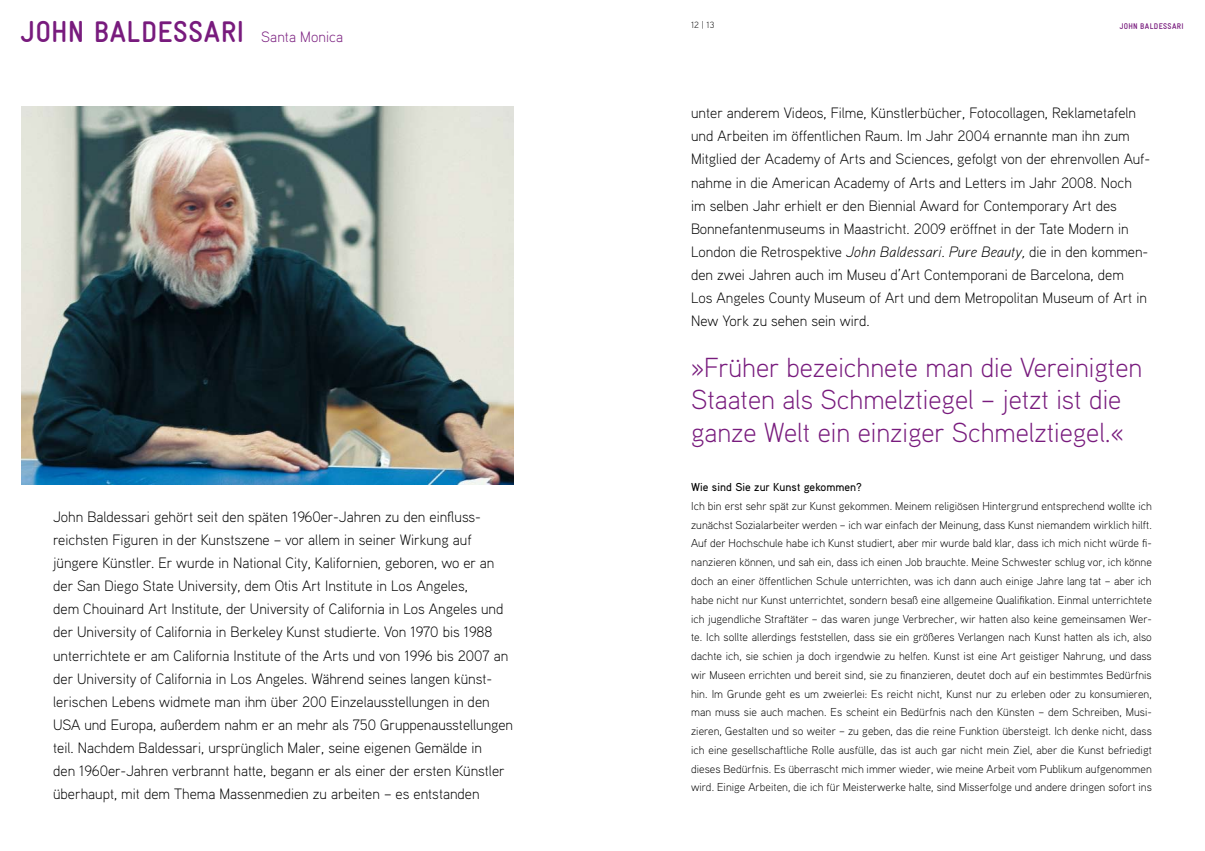
<style>
.page{position:relative;width:1205px;height:851px;background:#fff}
.page>*{position:absolute;margin:0;border:0;box-sizing:border-box;transform-origin:0 0}
.t1{font:700 condensed 30px "Gravur";letter-spacing:.015em;color:#781b7d}
.t2{font:300 27.5px/32.5px "Aaux Pro";color:#781b7d}
.t3{font:300 15px/23.1px "Aaux Pro";color:#000}
.t4{font:300 11.5px/18.8px "Aaux Pro";letter-spacing:.005em;color:#000;text-align:justify}
.t5{font:500 11.5px "Aaux Pro";letter-spacing:.005em;color:#000}
.t6{font:300 9px "Aaux Pro";color:#000}
.t7{font:700 condensed 8.25px "Gravur";letter-spacing:.045em;color:#781b7d}
.s1{font-family:"Aaux Pro";font-weight:300;font-stretch:normal;font-size:15px}
.s2{font-style:italic}
</style>
<div class="page">
<img style="left:21px;top:106px;width:493px;height:379px">
<h1 class="t1" style="left:21px;top:15px;width:323px">JOHN BALDESSARI <span class="s1">Santa Monica</span></h1>
<p class="t3" style="left:53px;top:504px;width:461px">John Baldessari gehört seit den späten 1960er-Jahren zu den einfluss&shy;reichsten Figuren in der Kunstszene – vor allem in seiner Wirkung auf jüngere Künstler. Er wurde in National City, Kalifornien, geboren, wo er an der San Diego State University, dem Otis Art Institute in Los Angeles,<br>dem Chouinard Art Institute, der University of California in Los Angeles und der University of California in Berkeley Kunst studierte. Von 1970 bis 1988 unterrichtete er am California Institute of the Arts und von 1996 bis 2007 an der University of California in Los Angeles. Während seines langen künst&shy;lerischen Lebens widmete man ihm über 200 Einzelausstellungen in den USA und Europa, außerdem nahm er an mehr als 750 Gruppenausstellungen teil. Nachdem Baldessari, ursprünglich Maler, seine eigenen Gemälde in<br>den 1960er-Jahren verbrannt hatte, begann er als einer der ersten Künstler überhaupt, mit dem Thema Massenmedien zu arbeiten – es entstanden</p>
<p class="t6" style="left:691px;top:19px;width:25px">12 | 13</p>
<p class="t7" style="left:1120px;top:21px;width:65px">JOHN BALDESSARI</p>
<p class="t3" style="left:691px;top:101px;width:461px">unter anderem Videos, Filme, Künstlerbücher, Fotocollagen, Reklametafeln und Arbeiten im öffentlichen Raum. Im Jahr 2004 ernannte man ihn zum Mitglied der Academy of Arts and Sciences, gefolgt von der ehrenvollen Auf&shy;nahme in die American Academy of Arts and Letters im Jahr 2008. Noch im selben Jahr erhielt er den Biennial Award for Contemporary Art des Bonnefantenmuseums in Maastricht. 2009 eröffnet in der Tate Modern in London die Retrospektive <span class="s2">John Baldessari. Pure Beauty,</span> die in den kommen&shy;den zwei Jahren auch im Museu d’Art Contemporani de Barcelona, dem<br>Los Angeles County Museum of Art und dem Metropolitan Museum of Art in New York zu sehen sein wird.</p>
<h2 class="t2" style="left:691px;top:350px;width:453px">»Früher bezeichnete man die Vereinigten<br>Staaten als Schmelztiegel – jetzt ist die ganze Welt ein einziger Schmelztiegel.«</h2>
<p class="t5" style="left:691px;top:480px;width:172px">Wie sind Sie zur Kunst gekommen?</p>
<p class="t4" style="left:691px;top:496px;width:462px">Ich bin erst sehr spät zur Kunst gekommen. Meinem religiösen Hintergrund entsprechend wollte ich zunächst Sozialarbeiter werden – ich war einfach der Meinung, dass Kunst niemandem wirklich hilft.<br>Auf der Hochschule habe ich Kunst studiert, aber mir wurde bald klar, dass ich mich nicht würde fi&shy;nanzieren können, und sah ein, dass ich einen Job brauchte. Meine Schwester schlug vor, ich könne doch an einer öffentlichen Schule unterrichten, was ich dann auch einige Jahre lang tat – aber ich habe nicht nur Kunst unterrichtet, sondern besaß eine allgemeine Qualifikation. Einmal unterrichtete ich jugendliche Straftäter – das waren junge Verbrecher, wir hatten also keine gemeinsamen Wer&shy;te. Ich sollte allerdings feststellen, dass sie ein größeres Verlangen nach Kunst hatten als ich, also dachte ich, sie schien ja doch irgendwie zu helfen. Kunst ist eine Art geistiger Nahrung, und dass wir Museen errichten und bereit sind, sie zu finanzieren, deutet doch auf ein bestimmtes Bedürfnis hin. Im Grunde geht es um zweierlei: Es reicht nicht, Kunst nur zu erleben oder zu konsumieren, man muss sie auch machen. Es scheint ein Bedürfnis nach den Künsten – dem Schreiben, Musi&shy;zieren, Gestalten und so weiter – zu geben, das die reine Funktion übersteigt. Ich denke nicht, dass ich eine gesellschaftliche Rolle ausfülle, das ist auch gar nicht mein Ziel, aber die Kunst befriedigt dieses Bedürfnis. Es überrascht mich immer wieder, wie meine Arbeit vom Publikum aufgenommen wird. Einige Arbeiten, die ich für Meisterwerke halte, sind Misserfolge und andere dringen sofort ins</p>
</div>
